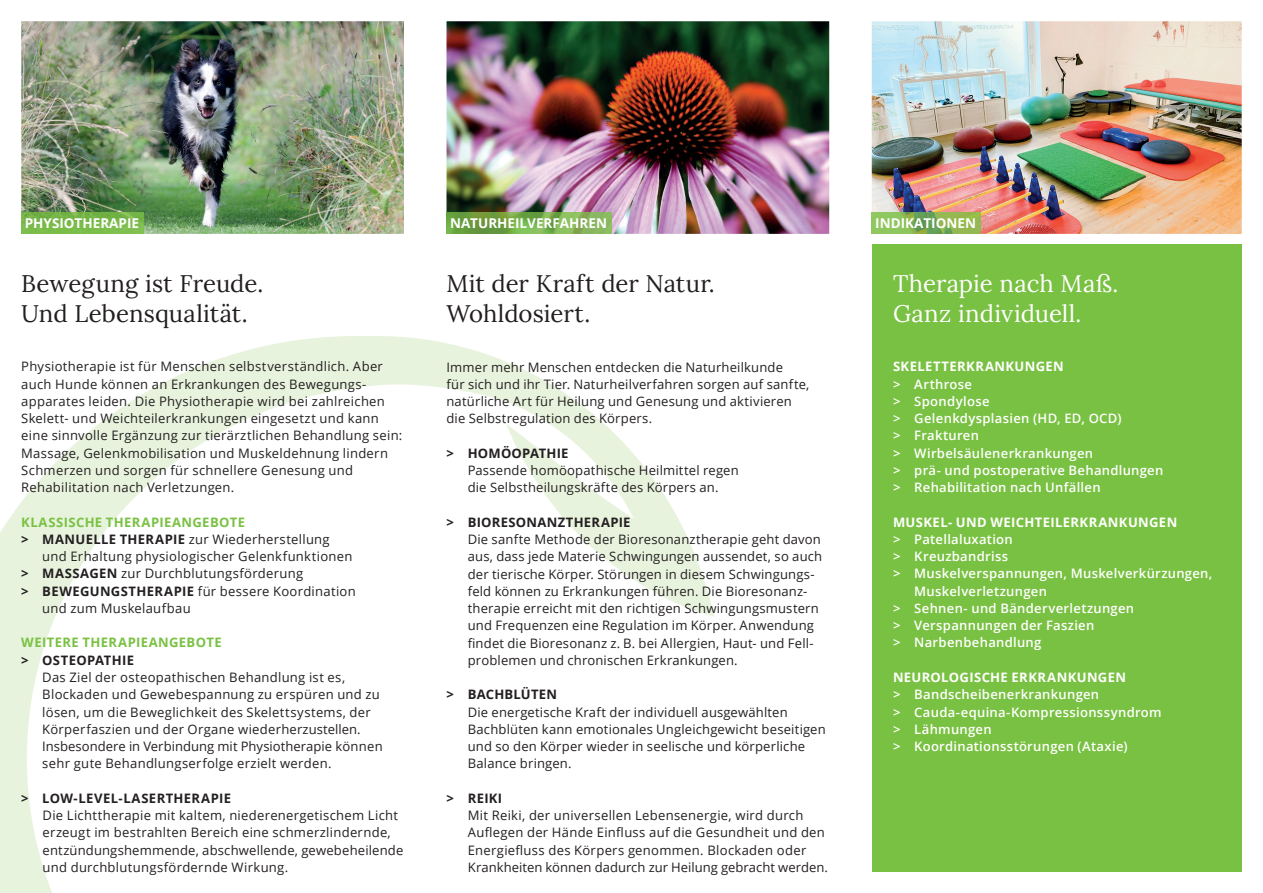
<style>
.page{position:relative;width:1263px;height:893px;background:#fff}
.page>*{position:absolute;margin:0;border:0;box-sizing:border-box;transform-origin:0 0}
.t1{font:24px/30px "Lora";color:#231f20}
.t2{font:24px/30px "Lora";color:#fff}
.t3{font:700 13.5px "Open Sans";color:#fff}
.t4{font:13.05px/17.2px "Open Sans";letter-spacing:.02em;color:#231f20}
.t5{font:600 13.05px/17.2px "Open Sans";letter-spacing:.025em;color:#fff}
.t6{font:700 13.05px "Open Sans";letter-spacing:.02em;color:#231f20}
.t7{font:700 13.05px "Open Sans";letter-spacing:.03em;color:#fff}
.t8{font:700 13.05px "Open Sans";letter-spacing:.03em;color:#79c142}
.s1{font-weight:700}
</style>
<div class="page">
<svg style="left:0;top:336px;width:714px;height:557px"></svg>
<div style="left:872px;top:244px;width:370px;height:628px;background:#79c142"></div>
<img style="left:872px;top:21px;width:370px;height:213px">
<img style="left:21px;top:21px;width:383px;height:213px">
<img style="left:446px;top:21px;width:383px;height:213px">
<hr style="left:21px;top:234px;width:123px;height:1px;background:#94cb64">
<img style="left:21px;top:213px;width:123px;height:21px">
<hr style="left:446px;top:234px;width:165px;height:1px;background:#94cb64">
<img style="left:446px;top:213px;width:165px;height:21px">
<hr style="left:872px;top:234px;width:109px;height:1px;background:#94cb64">
<img style="left:872px;top:213px;width:109px;height:21px">
<p class="t3" style="left:25px;top:213px;width:116px">PHYSIOTHERAPIE</p>
<p class="t3" style="left:450px;top:213px;width:158px">NATURHEILVERFAHREN</p>
<p class="t3" style="left:875px;top:213px;width:102px">INDIKATIONEN</p>
<h1 class="t1" style="left:21px;top:267px;width:244px">Bewegung ist Freude.<br>Und Lebensqualität.</h1>
<p class="t4" style="left:21px;top:358px;width:383px">Physiotherapie ist für Menschen selbstverständlich. Aber auch Hunde können an Erkrankungen des Bewegungs&shy;apparates leiden. Die Physiotherapie wird bei zahlreichen Skelett- und Weichteilerkrankungen eingesetzt und kann eine sinnvolle Ergänzung zur tierärztlichen Behandlung sein:<br>Massage, Gelenkmobilisation und Muskeldehnung lindern Schmerzen und sorgen für schnellere Genesung und Rehabilitation nach Verletzungen.</p>
<p class="t8" style="left:21px;top:513px;width:225px">KLASSISCHE THERAPIEANGEBOTE</p>
<p class="t4" style="left:21px;top:530px;width:310px"><span class="s1">&gt; MANUELLE THERAPIE</span> zur Wiederherstellung</p>
<p class="t4" style="left:42px;top:547px;width:312px">und Erhaltung physiologischer Gelenkfunktionen</p>
<p class="t4" style="left:21px;top:565px;width:284px"><span class="s1">&gt; MASSAGEN</span> zur Durchblutungsförderung</p>
<p class="t4" style="left:21px;top:582px;width:336px"><span class="s1">&gt; BEWEGUNGSTHERAPIE</span> für bessere Koordination</p>
<p class="t4" style="left:42px;top:599px;width:150px">und zum Muskelaufbau</p>
<p class="t8" style="left:21px;top:633px;width:202px">WEITERE THERAPIEANGEBOTE</p>
<p class="t6" style="left:21px;top:651px;width:114px">&gt; OSTEOPATHIE</p>
<p class="t4" style="left:42px;top:668px;width:342px">Das Ziel der osteopathischen Behandlung ist es, Blockaden und Gewebespannung zu erspüren und zu lösen, um die Beweglichkeit des Skelettsystems, der Körperfaszien und der Organe wiederherzustellen.<br>Insbesondere in Verbindung mit Physiotherapie können sehr gute Behandlungserfolge erzielt werden.</p>
<p class="t6" style="left:21px;top:789px;width:211px">&gt; LOW-LEVEL-LASERTHERAPIE</p>
<p class="t4" style="left:43px;top:806px;width:362px">Die Lichttherapie mit kaltem, niederenergetischem Licht erzeugt im bestrahlten Bereich eine schmerzlindernde, entzündungshemmende, abschwellende, gewebeheilende und durchblutungsfördernde Wirkung.</p>
<h1 class="t1" style="left:446px;top:267px;width:270px">Mit der Kraft der Natur.<br>Wohldosiert.</h1>
<h1 class="t2" style="left:893px;top:267px;width:227px">Therapie nach Maß.<br>Ganz individuell.</h1>
<p class="t4" style="left:446px;top:358px;width:364px">Immer mehr Menschen entdecken die Naturheilkunde<br>für sich und ihr Tier. Naturheilverfahren sorgen auf sanfte, natürliche Art für Heilung und Genesung und aktivieren die Selbstregulation des Körpers.</p>
<p class="t6" style="left:446px;top:444px;width:124px">&gt; HOMÖOPATHIE</p>
<p class="t4" style="left:468px;top:461px;width:272px">Passende homöopathische Heilmittel regen die Selbstheilungskräfte des Körpers an.</p>
<p class="t6" style="left:446px;top:513px;width:186px">&gt; BIORESONANZTHERAPIE</p>
<p class="t4" style="left:468px;top:530px;width:356px">Die sanfte Methode der Bioresonanztherapie geht davon aus, dass jede Materie Schwingungen aussendet, so auch der tierische Körper. Störungen in diesem Schwingungs&shy;feld können zu Erkrankungen führen. Die Bioresonanz&shy;therapie erreicht mit den richtigen Schwingungsmustern und Frequenzen eine Regulation im Körper. Anwendung findet die Bioresonanz z. B. bei Allergien, Haut- und Fell&shy;problemen und chronischen Erkrankungen.</p>
<p class="t6" style="left:446px;top:685px;width:112px">&gt; BACHBLÜTEN</p>
<p class="t4" style="left:468px;top:703px;width:359px">Die energetische Kraft der individuell ausgewählten Bachblüten kann emotionales Ungleichgewicht beseitigen und so den Körper wieder in seelische und körperliche Balance bringen.</p>
<p class="t6" style="left:446px;top:789px;width:57px">&gt; REIKI</p>
<p class="t4" style="left:468px;top:806px;width:362px">Mit Reiki, der universellen Lebensenergie, wird durch Auflegen der Hände Einfluss auf die Gesundheit und den Energiefluss des Körpers genommen. Blockaden oder Krankheiten können dadurch zur Heilung gebracht werden.</p>
<p class="t7" style="left:893px;top:357px;width:172px">SKELETTERKRANKUNGEN</p>
<p class="t5" style="left:893px;top:375px;width:272px">&gt; Arthrose<br>&gt; Spondylose<br>&gt; Gelenkdysplasien (HD, ED, OCD)<br>&gt; Frakturen<br>&gt; Wirbelsäulenerkrankungen<br>&gt; prä- und postoperative Behandlungen &gt; Rehabilitation nach Unfällen</p>
<p class="t7" style="left:893px;top:513px;width:286px">MUSKEL- UND WEICHTEILERKRANKUNGEN</p>
<p class="t5" style="left:893px;top:530px;width:121px">&gt; Patellaluxation</p>
<p class="t5" style="left:893px;top:548px;width:117px">&gt; Kreuzbandriss</p>
<p class="t5" style="left:893px;top:565px;width:321px">&gt; Muskelverspannungen, Muskelverkürzungen,</p>
<p class="t5" style="left:914px;top:582px;width:134px">Muskelverletzungen</p>
<p class="t5" style="left:893px;top:599px;width:243px">&gt; Sehnen- und Bänderverletzungen</p>
<p class="t5" style="left:893px;top:617px;width:203px">&gt; Verspannungen der Faszien</p>
<p class="t5" style="left:893px;top:634px;width:150px">&gt; Narbenbehandlung</p>
<p class="t7" style="left:893px;top:668px;width:235px">NEUROLOGISCHE ERKRANKUNGEN</p>
<p class="t5" style="left:893px;top:686px;width:270px">&gt; Bandscheibenerkrankungen<br>&gt; Cauda-equina-Kompressionssyndrom &gt; Lähmungen<br>&gt; Koordinationsstörungen (Ataxie)</p>
</div>
